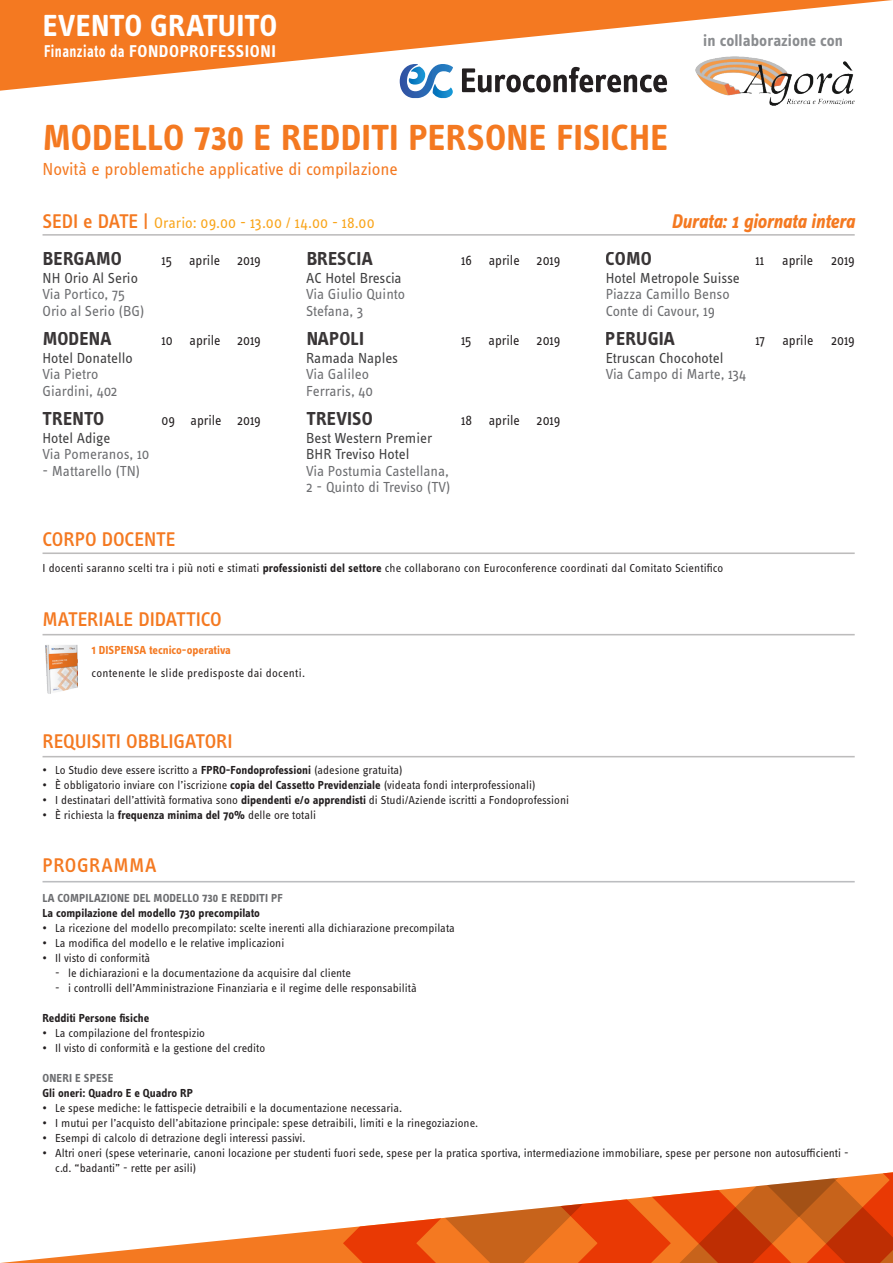
<style>
.page{position:relative;width:893px;height:1263px;background:#fff}
.page>*{position:absolute;margin:0;border:0;box-sizing:border-box;transform-origin:0 0}
.t1{font:700 37.5px "Info Text OT";letter-spacing:.005em;color:#f47921}
.t2{font:700 31.5px "Info Text OT";letter-spacing:.01em;color:#fff}
.t3{font:500 20.4px "Info Text OT";color:#f47921}
.t4{font:italic 700 20.4px "Info Text OT";color:#f47921}
.t5{font:500 20.4px "Info Text OT";letter-spacing:.025em;color:#f47921}
.t6{font:700 19.5px "Info Text OT";letter-spacing:.01em;color:#231f20}
.t7{font:18px "Info Text OT";letter-spacing:-.01em;color:#f47921}
.t8{font:700 17.7px "Info Text OT";letter-spacing:.025em;color:#fff;scale:.81 1}
.t9{font:700 16.65px "Info Text OT";color:#8a8c8f}
.t10{font:15.75px "Info Text OT";letter-spacing:.005em;color:#f9a51b}
.t11{font:15px/16.5px "Info Text OT";color:#6c6d70}
.t12{font:15px/16.5px "Info Text OT";color:#3e3e3f}
.t13{font:14.25px "Info Text OT";color:#231f20;scale:.96 1}
.t14{font:12px/15px "Info Text OT";color:#231f20}
.t15{font:700 12px "Info Text OT";color:#231f20}
.t16{font:700 12px "Info Text OT";letter-spacing:.01em;color:#6c6d70}
.t17{font:12px "Info Text OT";letter-spacing:.02em;color:#231f20}
.t18{font:700 12px "Info Text OT";color:#f47921}
.s1{font-weight:500;font-size:20.4px;color:#f47921}
.s2{font-weight:700}
</style>
<div class="page">
<svg style="left:0;top:0;width:893px;height:91px;fill:#f47921"></svg>
<svg style="left:0;top:1227px;width:354px;height:36px"></svg>
<svg style="left:354px;top:1172px;width:539px;height:91px"></svg>
<img style="left:695px;top:57px;width:160px;height:48px">
<svg style="left:462px;top:67px;width:205px;height:25px"></svg>
<svg style="left:400px;top:64px;width:53px;height:34px"></svg>
<hr style="left:43px;top:552px;width:812px;height:2px;background:#231f20">
<hr style="left:43px;top:756px;width:812px;height:1px;background:#231f20">
<hr style="left:43px;top:881px;width:812px;height:1px;background:#bcbdc0">
<hr style="left:43px;top:234px;width:812px;height:2px;background:#231f20">
<hr style="left:43px;top:634px;width:812px;height:1px;background:#231f20">
<img style="left:45px;top:645px;width:33px;height:49px">
<h2 class="t2" style="left:43px;top:6px;width:236px">EVENTO GRATUITO</h2>
<h3 class="t8" style="left:44px;top:40px;width:288px">Finanziato da FONDOPROFESSIONI</h3>
<p class="t1" style="left:43px;top:115px;width:627px">MODELLO 730 E REDDITI PERSONE FISICHE</p>
<p class="t7" style="left:43px;top:158px;width:357px">Novità e problematiche applicative di compilazione</p>
<h3 class="t9" style="left:703px;top:30px;width:141px">in collaborazione con</h3>
<p class="t10" style="left:43px;top:213px;width:334px"><span class="s1">SEDI e DATE |</span> Orario: 09.00 - 13.00 / 14.00 - 18.00</p>
<p class="t4" style="left:672px;top:209px;width:185px">Durata: 1 giornata intera</p>
<h3 class="t6" style="left:606px;top:247px;width:48px">COMO</h3>
<p class="t13" style="left:755px;top:252px;width:105px">11 aprile 2019</p>
<p class="t12" style="left:606px;top:269px;width:136px">Hotel Metropole Suisse</p>
<p class="t11" style="left:606px;top:285px;width:125px">Piazza Camillo Benso<br>Conte di Cavour, 19</p>
<h3 class="t6" style="left:606px;top:327px;width:71px">PERUGIA</h3>
<p class="t13" style="left:755px;top:332px;width:105px">17 aprile 2019</p>
<p class="t12" style="left:606px;top:349px;width:119px">Etruscan Chocohotel</p>
<p class="t11" style="left:606px;top:365px;width:142px">Via Campo di Marte, 134</p>
<h3 class="t6" style="left:306px;top:247px;width:68px">BRESCIA</h3>
<p class="t13" style="left:461px;top:252px;width:105px">16 aprile 2019</p>
<p class="t12" style="left:306px;top:269px;width:97px">AC Hotel Brescia</p>
<p class="t11" style="left:306px;top:285px;width:100px">Via Giulio Quinto<br>Stefana, 3</p>
<h3 class="t6" style="left:306px;top:327px;width:59px">NAPOLI</h3>
<p class="t13" style="left:461px;top:332px;width:105px">15 aprile 2019</p>
<p class="t12" style="left:306px;top:349px;width:93px">Ramada Naples</p>
<p class="t11" style="left:306px;top:365px;width:68px">Via Galileo<br>Ferraris, 40</p>
<h3 class="t6" style="left:306px;top:407px;width:68px">TREVISO</h3>
<p class="t13" style="left:461px;top:412px;width:105px">18 aprile 2019</p>
<p class="t12" style="left:306px;top:429px;width:128px">Best Western Premier<br>BHR Treviso Hotel</p>
<p class="t11" style="left:306px;top:462px;width:146px">Via Postumia Castellana,<br>2 - Quinto di Treviso (TV)</p>
<h3 class="t6" style="left:43px;top:247px;width:81px">BERGAMO</h3>
<p class="t13" style="left:162px;top:252px;width:105px">15 aprile 2019</p>
<p class="t12" style="left:43px;top:269px;width:97px">NH Orio Al Serio</p>
<p class="t11" style="left:43px;top:285px;width:104px">Via Portico, 75<br>Orio al Serio (BG)</p>
<h3 class="t6" style="left:43px;top:327px;width:70px">MODENA</h3>
<p class="t13" style="left:162px;top:332px;width:105px">10 aprile 2019</p>
<p class="t12" style="left:43px;top:349px;width:92px">Hotel Donatello</p>
<p class="t11" style="left:43px;top:365px;width:77px">Via Pietro<br>Giardini, 402</p>
<h3 class="t6" style="left:43px;top:407px;width:63px">TRENTO</h3>
<p class="t13" style="left:162px;top:412px;width:105px">09 aprile 2019</p>
<p class="t12" style="left:43px;top:429px;width:69px">Hotel Adige</p>
<p class="t11" style="left:43px;top:445px;width:108px">Via Pomeranos, 10</p>
<p class="t11" style="left:43px;top:462px;width:99px">- Mattarello (TN)</p>
<p class="t3" style="left:43px;top:527px;width:134px">CORPO DOCENTE</p>
<p class="t14" style="left:43px;top:560px;width:682px">I docenti saranno scelti tra i più noti e stimati <span class="s2">professionisti del settore</span> che collaborano con Euroconference coordinati dal Comitato Scientifico</p>
<p class="t3" style="left:43px;top:607px;width:181px">MATERIALE DIDATTICO</p>
<p class="t18" style="left:91px;top:642px;width:141px">1 DISPENSA tecnico-operativa</p>
<p class="t17" style="left:91px;top:666px;width:215px">contenente le slide predisposte dai docenti.</p>
<p class="t3" style="left:43px;top:729px;width:192px">REQUISITI OBBLIGATORI</p>
<p class="t14" style="left:43px;top:762px;width:362px">• Lo Studio deve essere iscritto a <span class="s2">FPRO-Fondoprofessioni</span> (adesione gratuita)</p>
<p class="t14" style="left:43px;top:777px;width:495px">• È obbligatorio inviare con l’iscrizione <span class="s2">copia del Cassetto Previdenziale</span> (videata fondi interprofessionali)</p>
<p class="t14" style="left:43px;top:792px;width:528px">• I destinatari dell’attività formativa sono <span class="s2">dipendenti e/o apprendisti</span> di Studi/Aziende iscritti a Fondoprofessioni</p>
<p class="t14" style="left:43px;top:807px;width:275px">• È richiesta la <span class="s2">frequenza minima del 70%</span> delle ore totali</p>
<p class="t5" style="left:43px;top:853px;width:116px">PROGRAMMA</p>
<p class="t16" style="left:43px;top:890px;width:242px">LA COMPILAZIONE DEL MODELLO 730 E REDDITI PF</p>
<p class="t15" style="left:43px;top:905px;width:219px">La compilazione del modello 730 precompilato</p>
<p class="t14" style="left:43px;top:920px;width:414px">• La ricezione del modello precompilato: scelte inerenti alla dichiarazione precompilata</p>
<p class="t14" style="left:43px;top:935px;width:243px">• La modifica del modello e le relative implicazioni</p>
<p class="t14" style="left:43px;top:950px;width:109px">• Il visto di conformità</p>
<p class="t14" style="left:55px;top:965px;width:297px">- le dichiarazioni e la documentazione da acquisire dal cliente</p>
<p class="t14" style="left:55px;top:980px;width:363px">- i controlli dell’Amministrazione Finanziaria e il regime delle responsabilità</p>
<p class="t15" style="left:43px;top:1010px;width:108px">Redditi Persone fisiche</p>
<p class="t14" style="left:43px;top:1025px;width:164px">• La compilazione del frontespizio</p>
<p class="t14" style="left:43px;top:1040px;width:224px">• Il visto di conformità e la gestione del credito</p>
<p class="t16" style="left:43px;top:1070px;width:72px">ONERI E SPESE</p>
<p class="t15" style="left:43px;top:1085px;width:152px">Gli oneri: Quadro E e Quadro RP</p>
<p class="t14" style="left:43px;top:1100px;width:361px">• Le spese mediche: le fattispecie detraibili e la documentazione necessaria.</p>
<p class="t14" style="left:43px;top:1115px;width:437px">• I mutui per l’acquisto dell’abitazione principale: spese detraibili, limiti e la rinegoziazione.</p>
<p class="t14" style="left:43px;top:1130px;width:265px">• Esempi di calcolo di detrazione degli interessi passivi.</p>
<p class="t14" style="left:55px;top:1145px;width:795px;text-indent:-13px">• Altri oneri (spese veterinarie, canoni locazione per studenti fuori sede, spese per la pratica sportiva, intermediazione immobiliare, spese per persone non autosufficienti - c.d. “badanti” - rette per asili)</p>
</div>
